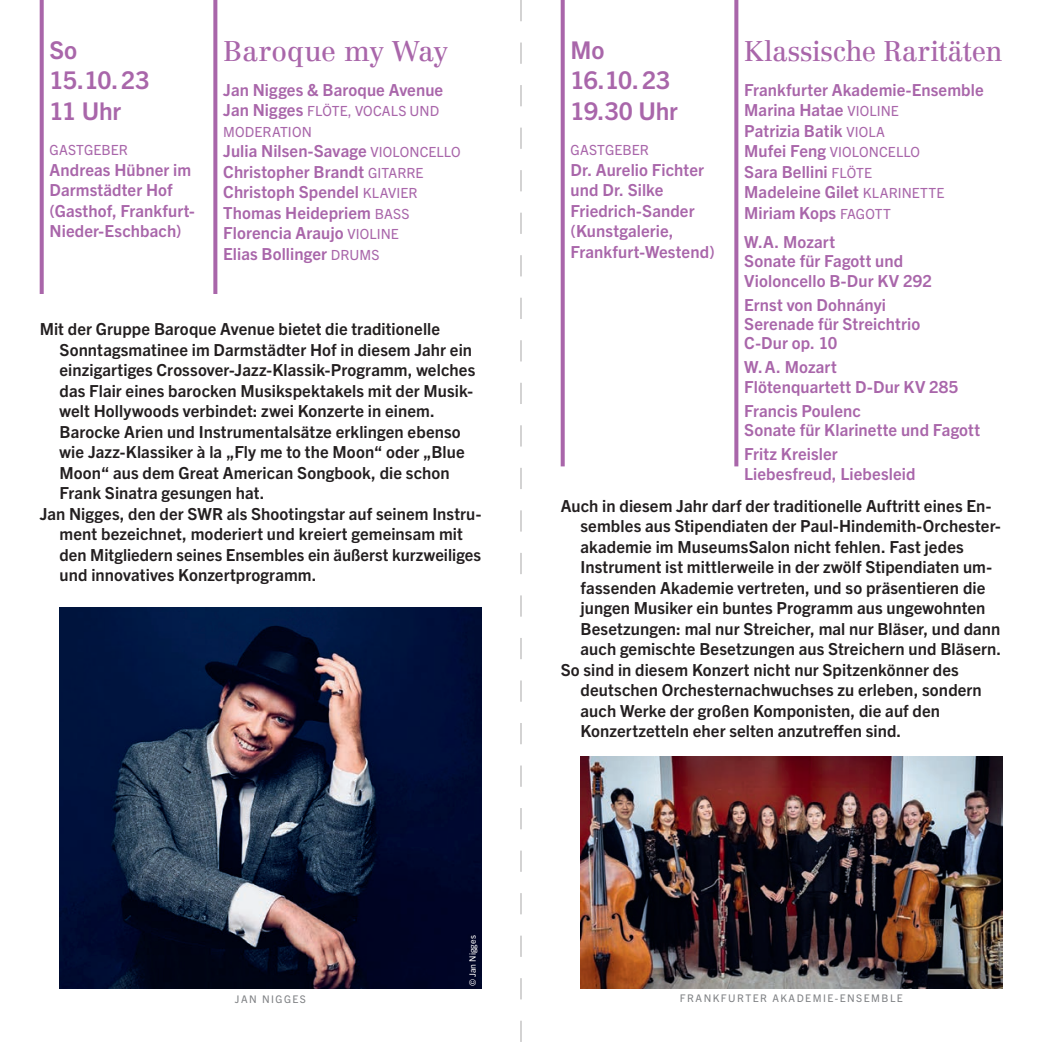
<style>
.page{position:relative;width:1042px;height:1042px;background:#fff}
.page>*{position:absolute;margin:0;border:0;box-sizing:border-box;transform-origin:0 0}
.t1{font:28px "Centennial LT Std";letter-spacing:-.01em;color:#a966aa}
.t2{font:700 24.5px/30.6px "Trade Gothic Next LT Pro";letter-spacing:-.01em;color:#a966aa}
.t3{font:700 16.62px "Trade Gothic Next LT Pro";letter-spacing:.005em;color:#231f20}
.t4{font:700 16.62px/20.5px "Trade Gothic Next LT Pro";letter-spacing:.005em;color:#a966aa}
.t5{font:14px/20.5px "Trade Gothic Next LT Pro";letter-spacing:.005em;color:#a966aa}
.t6{font:10.5px "Trade Gothic Next LT Pro";letter-spacing:.14em;color:#808285}
.t7{font:8.75px "Trade Gothic Next LT Pro";letter-spacing:.01em;color:#fff}
.s1{font-weight:700;font-size:16.62px}
.s2{font-weight:400;font-size:14px}
</style>
<div class="page">
<svg style="left:40px;top:0;width:4px;height:294px"></svg>
<svg style="left:213px;top:0;width:4px;height:294px"></svg>
<svg style="left:561px;top:0;width:4px;height:466px;background:#ae70af"></svg>
<svg style="left:734px;top:0;width:4px;height:466px;background:#b073b1"></svg>
<img style="left:60px;top:608px;width:421px;height:381px">
<img style="left:580px;top:756px;width:422px;height:232px">
<svg style="left:520px;top:0;width:1px;height:1042px"></svg>
<h2 class="t2" style="left:50px;top:33px;width:102px">So<br>15.10.23<br>11 Uhr</h2>
<p class="t5" style="left:50px;top:139px;width:80px">GASTGEBER</p>
<p class="t4" style="left:50px;top:158px;width:146px">Andreas Hübner im<br>Darmstädter Hof (Gasthof, Frankfurt-<br>Nieder-Eschbach)</p>
<h1 class="t1" style="left:223px;top:34px;width:226px">Baroque my Way</h1>
<p class="t4" style="left:223px;top:78px;width:221px">Jan Nigges &amp; Baroque Avenue</p>
<p class="t5" style="left:223px;top:100px;width:217px"><span class="s1">Jan Nigges</span> FLÖTE, VOCALS UND<br>MODERATION</p>
<p class="t4" style="left:223px;top:140px;width:239px">Julia Nilsen-Savage <span class="s2">VIOLONCELLO<br></span>Christopher Brandt <span class="s2">GITARRE<br></span>Christoph Spendel <span class="s2">KLAVIER<br></span>Thomas Heidepriem <span class="s2">BASS<br></span>Florencia Araujo <span class="s2">VIOLINE<br></span>Elias Bollinger <span class="s2">DRUMS</span></p>
<p class="t3" style="left:40px;top:318px;width:402px">Mit der Gruppe Baroque Avenue bietet die traditionelle</p>
<p class="t3" style="left:60px;top:338px;width:414px">Sonntagsmatinee im Darmstädter Hof in diesem Jahr ein</p>
<p class="t3" style="left:60px;top:359px;width:417px">einzigartiges Crossover-Jazz-Klassik-Programm, welches</p>
<p class="t3" style="left:60px;top:379px;width:415px">das Flair eines barocken Musikspektakels mit der Musik-</p>
<p class="t3" style="left:60px;top:399px;width:377px">welt Hollywoods verbindet: zwei Konzerte in einem.</p>
<p class="t3" style="left:60px;top:420px;width:403px">Barocke Arien und Instrumentalsätze erklingen ebenso</p>
<p class="t3" style="left:60px;top:440px;width:407px">wie Jazz-Klassiker à la „Fly me to the Moon“ oder „Blue</p>
<p class="t3" style="left:60px;top:461px;width:392px">Moon“ aus dem Great American Songbook, die schon</p>
<p class="t3" style="left:60px;top:481px;width:207px">Frank Sinatra gesungen hat.</p>
<p class="t3" style="left:40px;top:502px;width:443px">Jan Nigges, den der SWR als Shootingstar auf seinem Instru-</p>
<p class="t3" style="left:60px;top:522px;width:405px">ment bezeichnet, moderiert und kreiert gemeinsam mit</p>
<p class="t3" style="left:60px;top:543px;width:423px">den Mitgliedern seines Ensembles ein äußerst kurzweiliges</p>
<p class="t3" style="left:60px;top:563px;width:258px">und innovatives Konzertprogramm.</p>
<p class="t7" style="left:467px;top:986px;width:53px;rotate:-90deg">© Jan Nigges</p>
<h2 class="t2" style="left:570px;top:33px;width:109px">Mo<br>16.10.23<br>19.30 Uhr</h2>
<p class="t5" style="left:570px;top:139px;width:80px">GASTGEBER</p>
<p class="t4" style="left:570px;top:158px;width:146px">Dr. Aurelio Fichter und Dr. Silke<br>Friedrich-Sander (Kunstgalerie,<br>Frankfurt-Westend)</p>
<h1 class="t1" style="left:744px;top:34px;width:259px">Klassische Raritäten</h1>
<p class="t4" style="left:744px;top:78px;width:241px">Frankfurter Akademie-Ensemble<br>Marina Hatae <span class="s2">VIOLINE<br></span>Patrizia Batik <span class="s2">VIOLA</span></p>
<p class="t5" style="left:744px;top:141px;width:177px"><span class="s1">Mufei Feng</span> VIOLONCELLO</p>
<p class="t4" style="left:744px;top:160px;width:202px">Sara Bellini <span class="s2">FLÖTE<br></span>Madeleine Gilet <span class="s2">KLARINETTE<br></span>Miriam Kops <span class="s2">FAGOTT</span></p>
<p class="t4" style="left:744px;top:231px;width:189px;line-height:19.2px">W.A. Mozart<br>Sonate für Fagott und<br>Violoncello B-Dur KV 292</p>
<p class="t4" style="left:744px;top:294px;width:177px;line-height:19.2px">Ernst von Dohnányi<br>Serenade für Streichtrio<br>C-Dur op. 10</p>
<p class="t4" style="left:744px;top:357px;width:216px;line-height:19.2px">W.A. Mozart<br>Flötenquartett D-Dur KV 285</p>
<p class="t4" style="left:744px;top:400px;width:237px;line-height:19.2px">Francis Poulenc<br>Sonate für Klarinette und Fagott</p>
<p class="t4" style="left:744px;top:443px;width:173px;line-height:19.2px">Fritz Kreisler<br>Liebesfreud, Liebesleid</p>
<p class="t3" style="left:561px;top:494px;width:432px">Auch in diesem Jahr darf der traditionelle Auftritt eines En-</p>
<p class="t3" style="left:580px;top:515px;width:422px">sembles aus Stipendiaten der Paul-Hindemith-Orchester-</p>
<p class="t3" style="left:580px;top:535px;width:385px">akademie im MuseumsSalon nicht fehlen. Fast jedes</p>
<p class="t3" style="left:580px;top:555px;width:413px">Instrument ist mittlerweile in der zwölf Stipendiaten um-</p>
<p class="t3" style="left:580px;top:576px;width:406px">fassenden Akademie vertreten, und so präsentieren die</p>
<p class="t3" style="left:580px;top:596px;width:406px">jungen Musiker ein buntes Programm aus ungewohnten</p>
<p class="t3" style="left:580px;top:617px;width:421px">Besetzungen: mal nur Streicher, mal nur Bläser, und dann</p>
<p class="t3" style="left:580px;top:637px;width:422px">auch gemischte Besetzungen aus Streichern und Bläsern.</p>
<p class="t3" style="left:561px;top:658px;width:400px">So sind in diesem Konzert nicht nur Spitzenkönner des</p>
<p class="t3" style="left:580px;top:678px;width:403px">deutschen Orchesternachwuchses zu erleben, sondern</p>
<p class="t3" style="left:580px;top:699px;width:361px">auch Werke der großen Komponisten, die auf den</p>
<p class="t3" style="left:580px;top:719px;width:322px">Konzertzetteln eher selten anzutreffen sind.</p>
<p class="t6" style="left:235px;top:991px;width:73px">JAN NIGGES</p>
<p class="t6" style="left:680px;top:990px;width:224px">FRANKFURTER AKADEMIE-ENSEMBLE</p>
</div>
